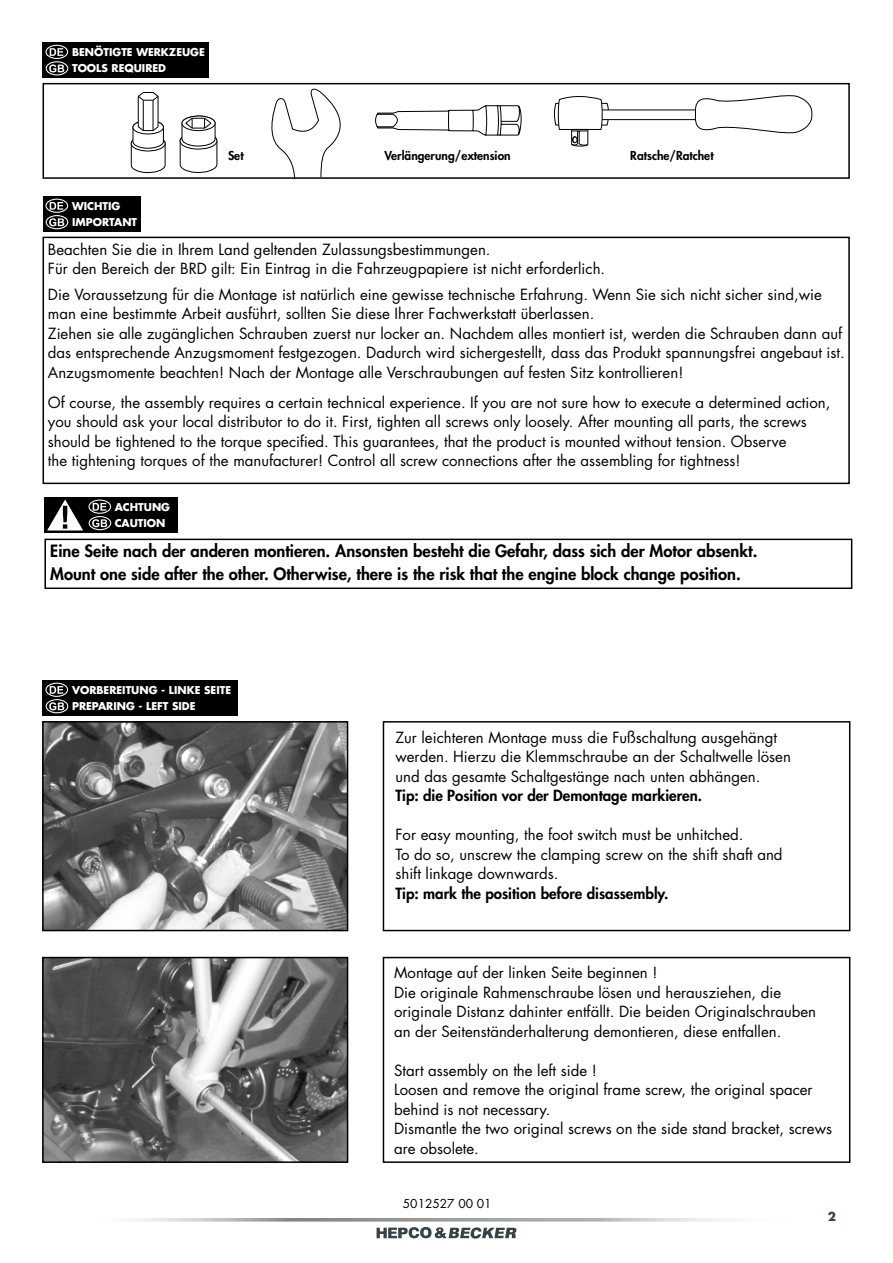
<style>
.page{position:relative;width:893px;height:1263px;background:#fff}
.page>*{position:absolute;margin:0;border:0;box-sizing:border-box;transform-origin:0 0}
.t1{font:800 16.5px/22.5px "Futura Std";color:#000}
.t2{font:15px/19.5px "Futura Std";color:#000}
.t3{font:800 15px "Futura Std";color:#000}
.t4{font:800 12px "Futura Std";color:#000}
.t5{font:12px "Futura Std";color:#000}
.t6{font:700 12px "Futura Std";color:#354248}
.t7{font:700 10.5px/16.5px "Futura Std";color:#fff}
</style>
<div class="page">
<svg style="left:134px;top:1218px;width:593px;height:3px"></svg>
<svg style="left:377px;top:1227px;width:139px;height:11px"></svg>
<div style="left:43px;top:237px;width:807px;height:247px;border:2px solid #000"></div>
<div style="left:43px;top:196px;width:97px;height:36px;background:#000"></div>
<svg style="left:50px;top:202px;width:13px;height:8px"></svg>
<div style="left:45px;top:199px;width:23px;height:14px;border:1px solid #fff;border-radius:50%"></div>
<svg style="left:49px;top:218px;width:15px;height:8px"></svg>
<div style="left:46px;top:215px;width:22px;height:14px;border:1px solid #fff;border-radius:50%"></div>
<div style="left:44px;top:539px;width:808px;height:50px;border:2px solid #000"></div>
<div style="left:44px;top:497px;width:134px;height:36px;background:#000"></div>
<svg style="left:93px;top:503px;width:13px;height:8px"></svg>
<div style="left:88px;top:499px;width:23px;height:15px;border:1px solid #fff;border-radius:50%"></div>
<svg style="left:92px;top:519px;width:15px;height:8px"></svg>
<div style="left:89px;top:516px;width:22px;height:14px;border:1px solid #fff;border-radius:50%"></div>
<svg style="left:47px;top:499px;width:36px;height:32px"></svg>
<div style="left:43px;top:83px;width:807px;height:96px;border:2px solid #000"></div>
<svg style="left:269px;top:88px;width:544px;height:92px"></svg>
<svg style="left:179px;top:115px;width:39px;height:58px"></svg>
<svg style="left:130px;top:92px;width:36px;height:82px"></svg>
<div style="left:43px;top:43px;width:166px;height:35px;background:#000"></div>
<svg style="left:50px;top:48px;width:13px;height:8px"></svg>
<div style="left:45px;top:45px;width:23px;height:14px;border:1px solid #fff;border-radius:50%"></div>
<svg style="left:49px;top:64px;width:15px;height:8px"></svg>
<div style="left:46px;top:61px;width:22px;height:14px;border:1px solid #fff;border-radius:50%"></div>
<img style="left:45px;top:724px;width:300px;height:204px">
<div style="left:42px;top:721px;width:306px;height:210px;border:2px solid #000"></div>
<img style="left:45px;top:960px;width:300px;height:200px">
<div style="left:42px;top:957px;width:306px;height:206px;border:2px solid #000"></div>
<div style="left:43px;top:680px;width:195px;height:36px;background:#000"></div>
<svg style="left:50px;top:686px;width:13px;height:8px"></svg>
<div style="left:45px;top:683px;width:23px;height:14px;border:1px solid #fff;border-radius:50%"></div>
<svg style="left:49px;top:702px;width:15px;height:8px"></svg>
<div style="left:46px;top:699px;width:22px;height:14px;border:1px solid #fff;border-radius:50%"></div>
<div style="left:383px;top:721px;width:467px;height:210px;border:2px solid #000"></div>
<div style="left:383px;top:957px;width:467px;height:206px;border:2px solid #000"></div>
<p class="t7" style="left:72px;top:43px;width:134px">BENÖTIGTE WERKZEUGE<br>TOOLS REQUIRED</p>
<p class="t4" style="left:228px;top:148px;width:17px">Set</p>
<p class="t4" style="left:385px;top:148px;width:128px">Verlängerung/extension</p>
<p class="t4" style="left:630px;top:148px;width:85px">Ratsche/Ratchet</p>
<p class="t7" style="left:72px;top:197px;width:67px">WICHTIG<br>IMPORTANT</p>
<p class="t2" style="left:48px;top:240px;width:559px">Beachten Sie die in Ihrem Land geltenden Zulassungsbestimmungen.<br>Für den Bereich der BRD gilt: Ein Eintrag in die Fahrzeugpapiere ist nicht erforderlich.</p>
<p class="t2" style="left:48px;top:285px;width:798px">Die Voraussetzung für die Montage ist natürlich eine gewisse technische Erfahrung. Wenn Sie sich nicht sicher sind,wie man eine bestimmte Arbeit ausführt, sollten Sie diese Ihrer Fachwerkstatt überlassen.<br>Ziehen sie alle zugänglichen Schrauben zuerst nur locker an. Nachdem alles montiert ist, werden die Schrauben dann auf das entsprechende Anzugsmoment festgezogen. Dadurch wird sichergestellt, dass das Produkt spannungsfrei angebaut ist.<br>Anzugsmomente beachten! Nach der Montage alle Verschraubungen auf festen Sitz kontrollieren!</p>
<p class="t2" style="left:48px;top:393px;width:784px">Of course, the assembly requires a certain technical experience. If you are not sure how to execute a determined action, you should ask your local distributor to do it. First, tighten all screws only loosely. After mounting all parts, the screws should be tightened to the torque specified. This guarantees, that the product is mounted without tension. Observe<br>the tightening torques of the manufacturer! Control all screw connections after the assembling for tightness!</p>
<p class="t7" style="left:115px;top:498px;width:57px">ACHTUNG<br>CAUTION</p>
<p class="t1" style="left:50px;top:540px;width:709px">Eine Seite nach der anderen montieren. Ansonsten besteht die Gefahr, dass sich der Motor absenkt.<br>Mount one side after the other. Otherwise, there is the risk that the engine block change position.</p>
<p class="t7" style="left:72px;top:681px;width:161px">VORBEREITUNG - LINKE SEITE<br>PREPARING - LEFT SIDE</p>
<p class="t2" style="left:395px;top:727px;width:397px">Zur leichteren Montage muss die Fußschaltung ausgehängt werden. Hierzu die Klemmschraube an der Schaltwelle lösen und das gesamte Schaltgestänge nach unten abhängen.</p>
<p class="t3" style="left:395px;top:786px;width:308px">Tip: die Position vor der Demontage markieren.</p>
<p class="t2" style="left:395px;top:825px;width:389px">For easy mounting, the foot switch must be unhitched.<br>To do so, unscrew the clamping screw on the shift shaft and shift linkage downwards.</p>
<p class="t3" style="left:395px;top:883px;width:275px">Tip: mark the position before disassembly.</p>
<p class="t2" style="left:394px;top:963px;width:424px">Montage auf der linken Seite beginnen !<br>Die originale Rahmenschraube lösen und herausziehen, die originale Distanz dahinter entfällt. Die beiden Originalschrauben an der Seitenständerhalterung demontieren, diese entfallen.</p>
<p class="t2" style="left:394px;top:1061px;width:439px">Start assembly on the left side !<br>Loosen and remove the original frame screw, the original spacer behind is not necessary.<br>Dismantle the two original screws on the side stand bracket, screws are obsolete.</p>
<p class="t5" style="left:403px;top:1196px;width:90px">5012527 00 01</p>
<p class="t6" style="left:828px;top:1208px;width:10px">2</p>
</div>
